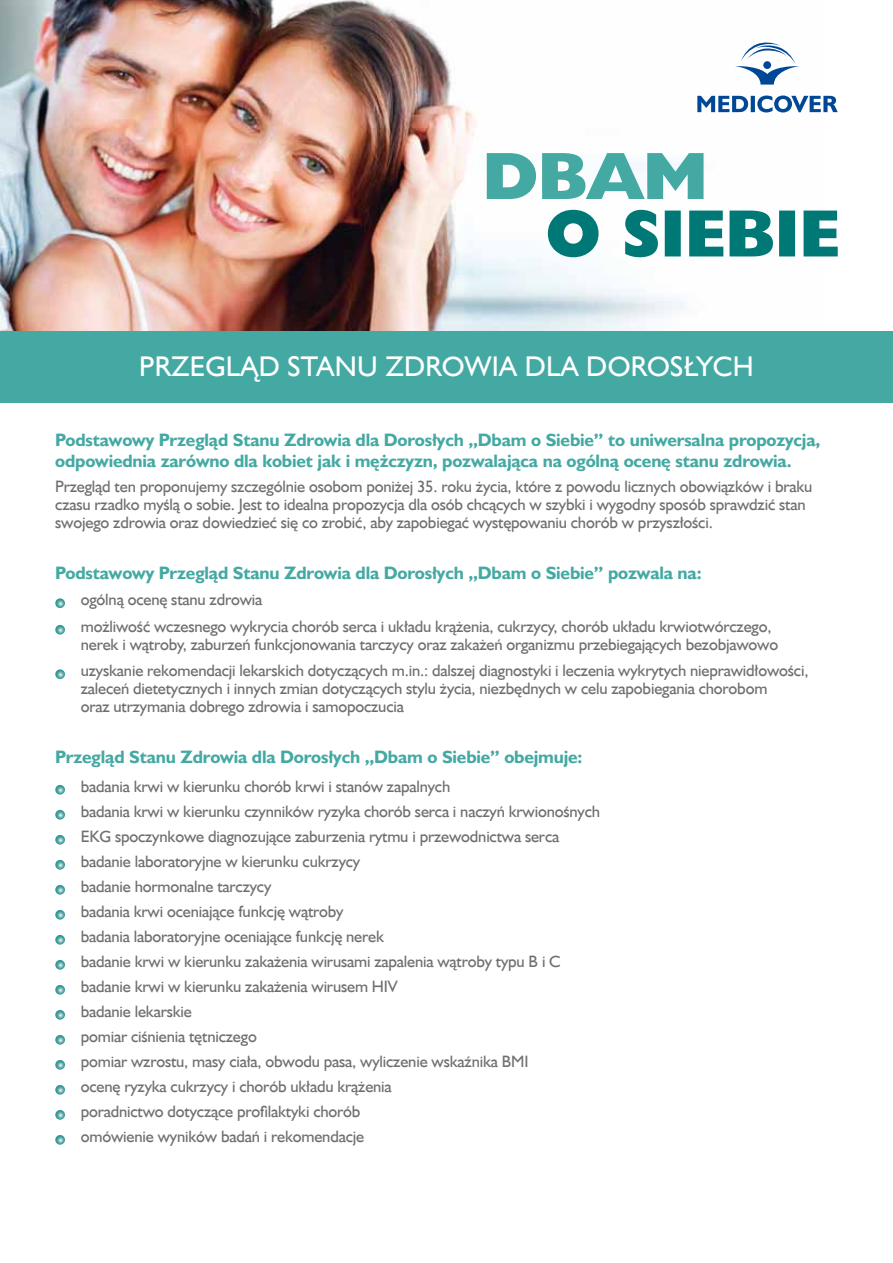
<style>
.page{position:relative;width:893px;height:1263px;background:#fff}
.page>*{position:absolute;margin:0;border:0;box-sizing:border-box;transform-origin:0 0}
.t1{font:28.5px "Humanst 521 EU";letter-spacing:.01em;color:#fff}
.t2{font:700 18px/21px "Humanst 521 EU";letter-spacing:-.01em;color:#44a9a3}
.t3{font:16.5px/25px "Humanst 521 EU";letter-spacing:-.01em;color:#6f6f6e}
</style>
<div class="page">
<img style="left:0;top:0;width:824px;height:332px">
<svg style="left:735px;top:41px;width:64px;height:44px"></svg>
<svg style="left:697px;top:96px;width:141px;height:16px"></svg>
<div style="left:0;top:332px;width:893px;height:71px;background:#44a9a3"></div>
<svg style="left:55px;top:598px;width:10px;height:10px"></svg>
<svg style="left:55px;top:625px;width:10px;height:10px"></svg>
<svg style="left:55px;top:669px;width:10px;height:10px"></svg>
<svg style="left:55px;top:785px;width:10px;height:10px"></svg>
<svg style="left:55px;top:810px;width:10px;height:10px"></svg>
<svg style="left:55px;top:835px;width:10px;height:10px"></svg>
<svg style="left:55px;top:860px;width:10px;height:10px"></svg>
<svg style="left:55px;top:885px;width:10px;height:10px"></svg>
<svg style="left:55px;top:910px;width:10px;height:10px"></svg>
<svg style="left:55px;top:935px;width:10px;height:10px"></svg>
<svg style="left:55px;top:960px;width:10px;height:10px"></svg>
<svg style="left:55px;top:985px;width:10px;height:10px"></svg>
<svg style="left:55px;top:1010px;width:10px;height:10px"></svg>
<svg style="left:55px;top:1035px;width:10px;height:10px"></svg>
<svg style="left:55px;top:1060px;width:10px;height:10px"></svg>
<svg style="left:55px;top:1085px;width:10px;height:10px"></svg>
<svg style="left:55px;top:1110px;width:10px;height:10px"></svg>
<svg style="left:55px;top:1135px;width:10px;height:10px"></svg>
<svg style="left:548px;top:210px;width:290px;height:47px"></svg>
<svg style="left:487px;top:153px;width:216px;height:46px"></svg>
<h1 class="t1" style="left:139px;top:349px;width:616px">PRZEGLĄD STANU ZDROWIA DLA DOROSŁYCH</h1>
<p class="t2" style="left:55px;top:430px;width:767px">Podstawowy Przegląd Stanu Zdrowia dla Dorosłych „Dbam o Siebie” to uniwersalna propozycja, odpowiednia zarówno dla kobiet jak i mężczyzn, pozwalająca na ogólną ocenę stanu zdrowia.</p>
<p class="t3" style="left:55px;top:477px;width:759px;line-height:18px">Przegląd ten proponujemy szczególnie osobom poniżej 35. roku życia, które z powodu licznych obowiązków i braku czasu rzadko myślą o sobie. Jest to idealna propozycja dla osób chcących w szybki i wygodny sposób sprawdzić stan swojego zdrowia oraz dowiedzieć się co zrobić, aby zapobiegać występowaniu chorób w przyszłości.</p>
<p class="t2" style="left:55px;top:562px;width:648px">Podstawowy Przegląd Stanu Zdrowia dla Dorosłych „Dbam o Siebie” pozwala na:</p>
<p class="t3" style="left:81px;top:586px;width:692px;line-height:26.5px">ogólną ocenę stanu zdrowia<br>możliwość wczesnego wykrycia chorób serca i układu krążenia, cukrzycy, chorób układu krwiotwórczego,</p>
<p class="t3" style="left:81px;top:631px;width:729px;line-height:26.5px">nerek i wątroby, zaburzeń funkcjonowania tarczycy oraz zakażeń organizmu przebiegających bezobjawowo uzyskanie rekomendacji lekarskich dotyczących m.in.: dalszej diagnostyki i leczenia wykrytych nieprawidłowości,</p>
<p class="t3" style="left:81px;top:679px;width:688px;line-height:18px">zaleceń dietetycznych i innych zmian dotyczących stylu życia, niezbędnych w celu zapobiegania chorobom oraz utrzymania dobrego zdrowia i samopoczucia</p>
<p class="t2" style="left:55px;top:746px;width:529px">Przegląd Stanu Zdrowia dla Dorosłych „Dbam o Siebie” obejmuje:</p>
<p class="t3" style="left:81px;top:773px;width:521px">badania krwi w kierunku chorób krwi i stanów zapalnych<br>badania krwi w kierunku czynników ryzyka chorób serca i naczyń krwionośnych EKG spoczynkowe diagnozujące zaburzenia rytmu i przewodnictwa serca badanie laboratoryjne w kierunku cukrzycy<br>badanie hormonalne tarczycy<br>badania krwi oceniające funkcję wątroby<br>badania laboratoryjne oceniające funkcję nerek<br>badanie krwi w kierunku zakażenia wirusami zapalenia wątroby typu B i C badanie krwi w kierunku zakażenia wirusem HIV<br>badanie lekarskie<br>pomiar ciśnienia tętniczego<br>pomiar wzrostu, masy ciała, obwodu pasa, wyliczenie wskaźnika BMI<br>ocenę ryzyka cukrzycy i chorób układu krążenia<br>poradnictwo dotyczące profilaktyki chorób<br>omówienie wyników badań i rekomendacje</p>
</div>
